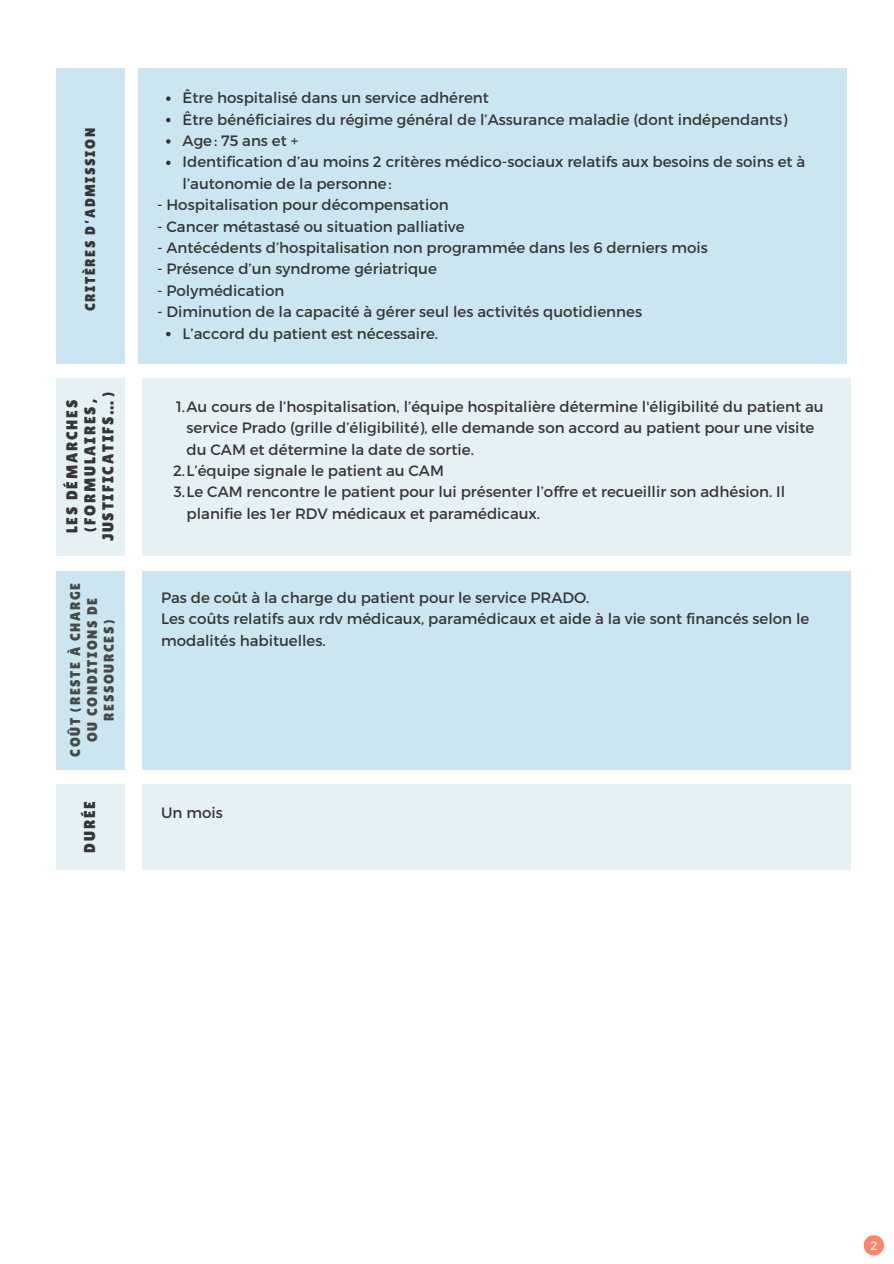
<style>
.page{position:relative;width:894px;height:1264px;background:#fff}
.page>*{position:absolute;margin:0;border:0;box-sizing:border-box;transform-origin:0 0}
.t1{font:15.75px "Lilita One";letter-spacing:.11em;color:#373636}
.t2{font:15px/21.5px "Montserrat";color:#373636}
.t3{font:14.25px "Lilita One";letter-spacing:.11em;color:#373636}
.t4{font:14.1px "Lilita One";letter-spacing:.11em;color:#474947}
.t5{font:12px "Montserrat";color:#f4f4f4}
</style>
<div class="page">
<div style="left:56px;top:377px;width:68px;height:178px;background:#e6f1f6"></div>
<div style="left:56px;top:571px;width:68px;height:198px;background:#cce6f1"></div>
<div style="left:142px;top:571px;width:708px;height:198px;background:#cce6f1"></div>
<div style="left:56px;top:784px;width:68px;height:85px;background:#e6f1f6"></div>
<div style="left:142px;top:784px;width:708px;height:85px;background:#e6f1f6"></div>
<div style="left:863px;top:1235px;width:20px;height:20px;background:#ff826b;border-radius:50%"></div>
<div style="left:142px;top:377px;width:708px;height:178px;background:#e6f1f6"></div>
<div style="left:56px;top:69px;width:68px;height:295px;background:#cce6f1"></div>
<div style="left:138px;top:69px;width:709px;height:295px;background:#cce6f1"></div>
<svg style="left:166px;top:96px;width:4px;height:5px"></svg>
<svg style="left:166px;top:118px;width:4px;height:4px"></svg>
<svg style="left:166px;top:139px;width:4px;height:5px"></svg>
<svg style="left:166px;top:161px;width:4px;height:4px"></svg>
<svg style="left:166px;top:332px;width:4px;height:4px"></svg>
<p class="t3" style="left:82px;top:311px;width:184px;rotate:-90deg">CRITÈRES D’ADMISSION</p>
<p class="t2" style="left:182px;top:86px;width:308px">Être hospitalisé dans un service adhérent</p>
<p class="t2" style="left:182px;top:108px;width:606px">Être bénéficiaires du régime général de l’Assurance maladie (dont indépendants)</p>
<p class="t2" style="left:182px;top:129px;width:117px">Age: 75 ans et +</p>
<p class="t2" style="left:182px;top:150px;width:624px">Identification d’au moins 2 critères médico-sociaux relatifs aux besoins de soins et à l’autonomie de la personne:</p>
<p class="t2" style="left:157px;top:193px;width:293px">- Hospitalisation pour décompensation</p>
<p class="t2" style="left:157px;top:215px;width:309px">- Cancer métastasé ou situation palliative</p>
<p class="t2" style="left:157px;top:236px;width:552px">- Antécédents d’hospitalisation non programmée dans les 6 derniers mois</p>
<p class="t2" style="left:157px;top:257px;width:281px">- Présence d’un syndrome gériatrique</p>
<p class="t2" style="left:157px;top:279px;width:129px">- Polymédication</p>
<p class="t2" style="left:157px;top:300px;width:486px">- Diminution de la capacité à gérer seul les activités quotidiennes</p>
<p class="t2" style="left:182px;top:322px;width:257px">L’accord du patient est nécessaire.</p>
<p class="t1" style="left:63px;top:533px;width:135px;rotate:-90deg">LES DÉMARCHES</p>
<p class="t1" style="left:81px;top:533px;width:135px;rotate:-90deg">(FORMULAIRES,</p>
<p class="t1" style="left:99px;top:541px;width:151px;rotate:-90deg">JUSTIFICATIFS…)</p>
<p class="t2" style="left:186px;top:395px;width:638px;text-indent:-11px">1.Au cours de l’hospitalisation, l’équipe hospitalière détermine l'éligibilité du patient au service Prado (grille d’éligibilité), elle demande son accord au patient pour une visite du CAM et détermine la date de sortie.</p>
<p class="t2" style="left:173px;top:459px;width:272px">2.L’équipe signale le patient au CAM</p>
<p class="t2" style="left:186px;top:480px;width:600px;text-indent:-13px">3.Le CAM rencontre le patient pour lui présenter l’offre et recueillir son adhésion. Il planifie les 1er RDV médicaux et paramédicaux.</p>
<p class="t4" style="left:67px;top:756px;width:175px;rotate:-90deg">COÛT (RESTE À CHARGE</p>
<p class="t4" style="left:84px;top:742px;width:146px;rotate:-90deg">OU CONDITIONS DE</p>
<p class="t4" style="left:101px;top:720px;width:103px;rotate:-90deg">RESSOURCES)</p>
<p class="t2" style="left:161px;top:586px;width:430px">Pas de coût à la charge du patient pour le service PRADO.</p>
<p class="t2" style="left:161px;top:607px;width:649px">Les coûts relatifs aux rdv médicaux, paramédicaux et aide à la vie sont financés selon le modalités habituelles.</p>
<p class="t1" style="left:81px;top:852px;width:53px;rotate:-90deg">DURÉE</p>
<p class="t2" style="left:161px;top:801px;width:63px">Un mois</p>
<p class="t5" style="left:870px;top:1237px;width:9px">2</p>
</div>
